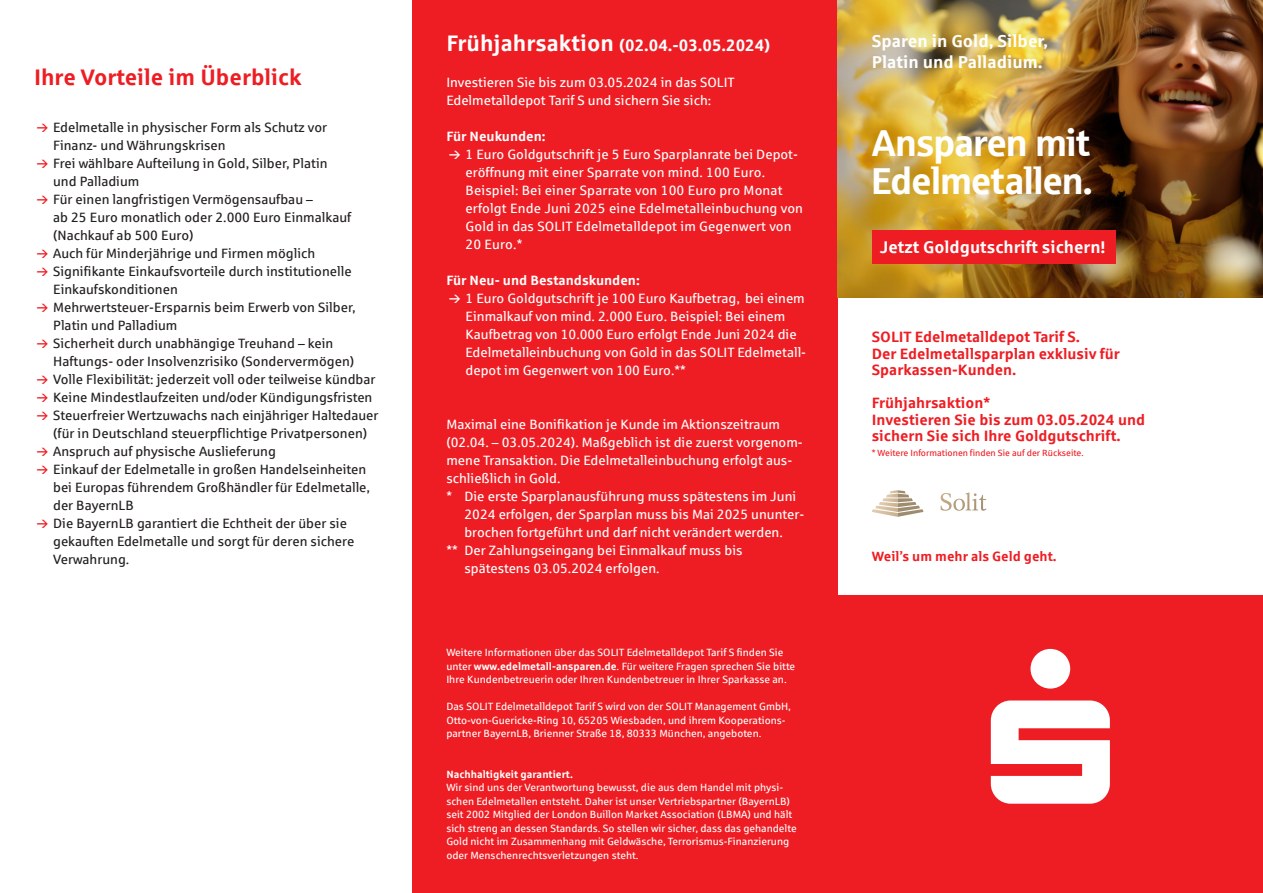
<style>
.page{position:relative;width:1263px;height:893px;background:#fff}
.page>*{position:absolute;margin:0;border:0;box-sizing:border-box;transform-origin:0 0}
.Headline{font:37.5px/37.5px "Sparkasse Head";color:#fff}
.Einleitung_und_Ueberschrift{font:700 22.5px "Sparkasse Rg";color:#ee1d23}
.Produktbezeichnung_11_5pt{font:700 17.25px "Sparkasse Rg";color:#fff}
.Pflichttext{font:700 16.95px "Sparkasse Rg";color:#fff}
.Einleitung_und_Ueberschrift-2{font:700 16.5px "Sparkasse Rg";color:#fff}
.Subline_10pt{font:700 15px/16.5px "Sparkasse Rg";color:#ee1d23}
.Fliesstext_Rückseite{font:13.5px/18px "Sparkasse Rg";color:#fff}
.t1{font:13.5px/18px "Sparkasse Rg";color:#231f20}
.Fliesstext_Rückseite-2{font:700 13.5px "Sparkasse Rg";color:#fff}
.Claim_9pt{font:700 13.5px "Sparkasse Rg";color:#ee1d23}
.Pflichttext-2{font:10.5px/13.5px "Sparkasse Rg";color:#fff}
.Pflichttext-3{font:700 10.5px "Sparkasse Rg";color:#fff}
.Drucknummer{font:9px "Sparkasse Rg";color:#ee1d23}
.s1{font-size:22.5px}
.s2{font-weight:700}
</style>
<div class="page">
<div style="left:412px;top:0;width:426px;height:893px;background:#ee1d23"></div>
<div style="left:838px;top:595px;width:425px;height:298px;background:#ee1d23"></div>
<svg style="left:991px;top:649px;width:119px;height:155px"></svg>
<svg style="left:872px;top:490px;width:51px;height:27px"></svg>
<svg style="left:940px;top:492px;width:46px;height:19px"></svg>
<img style="left:838px;top:0;width:425px;height:298px">
<div style="left:872px;top:230px;width:243px;height:34px;background:#ee1d23"></div>
<p class="Einleitung_und_Ueberschrift" style="left:34px;top:63px;width:269px">Ihre Vorteile im Überblick</p>
<p class="t1" style="left:53px;top:118px;width:276px">Edelmetalle in physischer Form als Schutz vor<br>Finanz- und Währungskrisen</p>
<p class="t1" style="left:53px;top:154px;width:276px">Frei wählbare Aufteilung in Gold, Silber, Platin und Palladium</p>
<p class="t1" style="left:53px;top:190px;width:300px">Für einen langfristigen Vermögensaufbau –<br>ab 25 Euro monatlich oder 2.000 Euro Einmalkauf (Nachkauf ab 500 Euro)</p>
<p class="t1" style="left:53px;top:244px;width:264px">Auch für Minderjährige und Firmen möglich</p>
<p class="t1" style="left:53px;top:262px;width:300px">Signifikante Einkaufsvorteile durch institutionelle<br>Einkaufskonditionen</p>
<p class="t1" style="left:53px;top:298px;width:304px">Mehrwertsteuer-Ersparnis beim Erwerb von Silber,<br>Platin und Palladium</p>
<p class="t1" style="left:53px;top:334px;width:303px">Sicherheit durch unabhängige Treuhand – kein<br>Haftungs- oder Insolvenzrisiko (Sondervermögen)</p>
<p class="t1" style="left:53px;top:370px;width:324px">Volle Flexibilität: jederzeit voll oder teilweise kündbar</p>
<p class="t1" style="left:53px;top:388px;width:321px">Keine Mindestlaufzeiten und/oder Kündigungsfristen</p>
<p class="t1" style="left:53px;top:406px;width:327px">Steuerfreier Wertzuwachs nach einjähriger Haltedauer (für in Deutschland steuerpflichtige Privatpersonen)</p>
<p class="t1" style="left:53px;top:442px;width:224px">Anspruch auf physische Auslieferung</p>
<p class="t1" style="left:53px;top:460px;width:318px">Einkauf der Edelmetalle in großen Handelseinheiten bei Europas führendem Großhändler für Edelmetalle, der BayernLB</p>
<p class="t1" style="left:53px;top:514px;width:303px">Die BayernLB garantiert die Echtheit der über sie gekauften Edelmetalle und sorgt für deren sichere<br>Verwahrung.</p>
<p class="Einleitung_und_Ueberschrift-2" style="left:446px;top:34px;width:325px"><span class="s1">Frühjahrsaktion</span> (02.04.-03.05.2024)</p>
<p class="Fliesstext_Rückseite" style="left:446px;top:73px;width:290px">Investieren Sie bis zum 03.05.2024 in das SOLIT<br>Edelmetalldepot Tarif S und sichern Sie sich:</p>
<p class="Fliesstext_Rückseite-2" style="left:446px;top:127px;width:101px">Für Neukunden:</p>
<p class="Fliesstext_Rückseite" style="left:466px;top:145px;width:339px">1 Euro Goldgutschrift je 5 Euro Sparplanrate bei Depot&shy;eröffnung mit einer Sparrate von mind. 100 Euro.<br>Beispiel: Bei einer Sparrate von 100 Euro pro Monat erfolgt Ende Juni 2025 eine Edelmetalleinbuchung von Gold in das SOLIT Edelmetalldepot im Gegenwert von 20 Euro.*</p>
<p class="Fliesstext_Rückseite-2" style="left:446px;top:271px;width:195px">Für Neu- und Bestandskunden:</p>
<p class="Fliesstext_Rückseite" style="left:466px;top:289px;width:342px">1 Euro Goldgutschrift je 100 Euro Kaufbetrag, bei einem Einmalkauf von mind. 2.000 Euro. Beispiel: Bei einem Kaufbetrag von 10.000 Euro erfolgt Ende Juni 2024 die Edelmetalleinbuchung von Gold in das SOLIT Edelmetall&shy;depot im Gegenwert von 100 Euro.**</p>
<p class="Fliesstext_Rückseite" style="left:446px;top:415px;width:358px">Maximal eine Bonifikation je Kunde im Aktionszeitraum (02.04. – 03.05.2024). Maßgeblich ist die zuerst vorgenom&shy;mene Transaktion. Die Edelmetalleinbuchung erfolgt aus&shy;schließlich in Gold.</p>
<p class="Fliesstext_Rückseite" style="left:464px;top:487px;width:341px;text-indent:-18px">* Die erste Sparplanausführung muss spätestens im Juni<br>2024 erfolgen, der Sparplan muss bis Mai 2025 ununter-</p>
<p class="Fliesstext_Rückseite" style="left:464px;top:523px;width:320px">brochen fortgeführt und darf nicht verändert werden.</p>
<p class="Fliesstext_Rückseite" style="left:446px;top:541px;width:298px">** Der Zahlungseingang bei Einmalkauf muss bis</p>
<p class="Fliesstext_Rückseite" style="left:464px;top:559px;width:197px">spätestens 03.05.2024 erfolgen.</p>
<p class="Pflichttext-2" style="left:446px;top:646px;width:350px">Weitere Informationen über das SOLIT Edelmetalldepot Tarif S finden Sie unter <span class="s2">www.edelmetall-ansparen.de</span>. Für weitere Fragen sprechen Sie bitte<br>Ihre Kundenbetreuerin oder Ihren Kundenbetreuer in Ihrer Sparkasse an.</p>
<p class="Pflichttext-2" style="left:446px;top:700px;width:346px">Das SOLIT Edelmetalldepot Tarif S wird von der SOLIT Management GmbH,<br>Otto-von-Guericke-Ring 10, 65205 Wiesbaden, und ihrem Kooperations&shy;partner BayernLB, Brienner Straße 18, 80333 München, angeboten.</p>
<p class="Pflichttext-3" style="left:446px;top:768px;width:128px">Nachhaltigkeit garantiert.</p>
<p class="Pflichttext-2" style="left:446px;top:781px;width:352px">Wir sind uns der Verantwortung bewusst, die aus dem Handel mit physi&shy;schen Edelmetallen entsteht. Daher ist unser Vertriebspartner (BayernLB) seit 2002 Mitglied der London Buillon Market Association (LBMA) und hält sich streng an dessen Standards. So stellen wir sicher, dass das gehandelte Gold nicht im Zusammenhang mit Geldwäsche, Terrorismus-Finanzierung oder Menschenrechtsverletzungen steht.</p>
<p class="Produktbezeichnung_11_5pt" style="left:872px;top:29px;width:178px">Sparen in Gold, Silber,</p>
<p class="Produktbezeichnung_11_5pt" style="left:872px;top:50px;width:172px">Platin und Palladium.</p>
<p class="Headline" style="left:872px;top:123px;width:222px">Ansparen mit<br>Edelmetallen.</p>
<p class="Pflichttext" style="left:880px;top:236px;width:227px">Jetzt Goldgutschrift sichern!</p>
<p class="Subline_10pt" style="left:872px;top:328px;width:249px">SOLIT Edelmetalldepot Tarif S.<br>Der Edelmetallsparplan exklusiv für<br>Sparkassen-Kunden.</p>
<p class="Subline_10pt" style="left:872px;top:394px;width:120px">Frühjahrsaktion*</p>
<p class="Subline_10pt" style="left:872px;top:411px;width:275px">Investieren Sie bis zum 03.05.2024 und</p>
<p class="Subline_10pt" style="left:872px;top:427px;width:250px">sichern Sie sich Ihre Goldgutschrift.</p>
<p class="Drucknummer" style="left:872px;top:448px;width:214px">* Weitere Informationen finden Sie auf der Rückseite.</p>
<p class="Claim_9pt" style="left:872px;top:548px;width:186px">Weil’s um mehr als Geld geht.</p>
</div>
